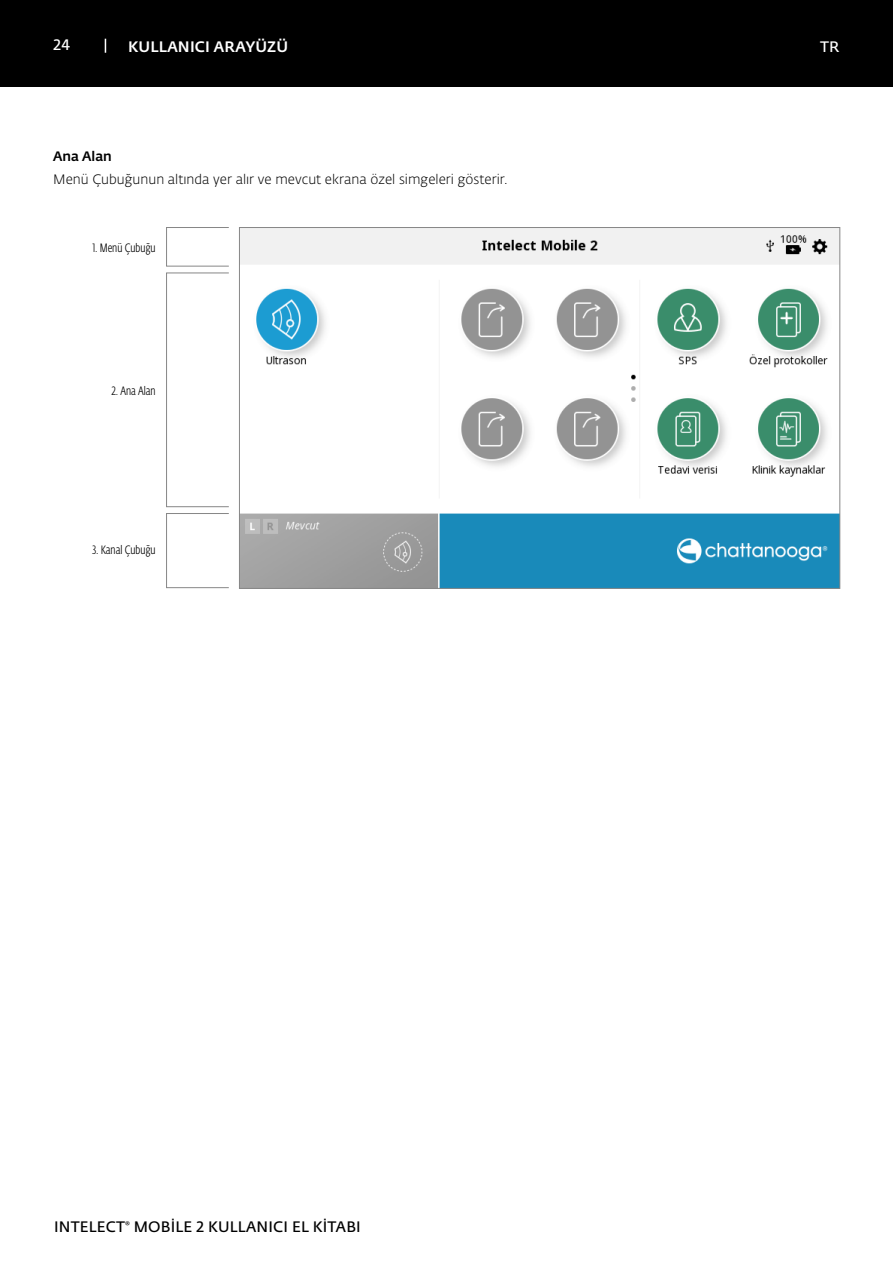
<style>
.page{position:relative;width:893px;height:1263px;background:#fff}
.page>*{position:absolute;margin:0;border:0;box-sizing:border-box;transform-origin:0 0}
.t1{font:600 15px "Fedra Sans Alt Pro";letter-spacing:.01em;color:#000}
.t2{font:500 15px "Fedra Sans Alt Pro";letter-spacing:.01em;color:#fff}
.t3{font:600 15px "Fedra Sans Alt Pro";color:#fff}
.Basic_Body{font:300 13.5px "Fedra Sans Alt Pro";color:#000}
.Basic_Body-2{font:500 13.5px "Fedra Sans Alt Pro";color:#000}
.Basic_Body-3{font:300 12px "Fe Sa Cond Alt Pro";color:#000}
</style>
<div class="page">
<div style="left:0;top:0;width:893px;height:87px;background:#000"></div>
<svg style="left:105px;top:39px;width:1px;height:14px"></svg>
<img style="left:241px;top:229px;width:597px;height:358px">
<div style="left:166px;top:227px;width:63px;height:39px;border:1px solid #878787"></div>
<div style="left:166px;top:273px;width:63px;height:234px;border:1px solid #878787"></div>
<div style="left:166px;top:513px;width:63px;height:75px;border:1px solid #878787"></div>
<p class="t3" style="left:53px;top:34px;width:19px">24</p>
<p class="t2" style="left:128px;top:35px;width:162px">KULLANICI ARAYÜZÜ</p>
<p class="t3" style="left:820px;top:36px;width:21px">TR</p>
<p class="Basic_Body-2" style="left:53px;top:146px;width:60px">Ana Alan</p>
<p class="Basic_Body" style="left:53px;top:170px;width:456px">Menü Çubuğunun altında yer alır ve mevcut ekrana özel simgeleri gösterir.</p>
<p class="Basic_Body-3" style="left:93px;top:239px;width:65px">1. Menü Çubuğu</p>
<p class="Basic_Body-3" style="left:112px;top:382px;width:46px">2. Ana Alan</p>
<p class="Basic_Body-3" style="left:92px;top:542px;width:65px">3. Kanal Çubuğu</p>
<p class="t1" style="left:54px;top:1216px;width:308px">INTELECT<sup>®</sup> MOBILE 2 KULLANICI EL KITABI</p>
</div>
